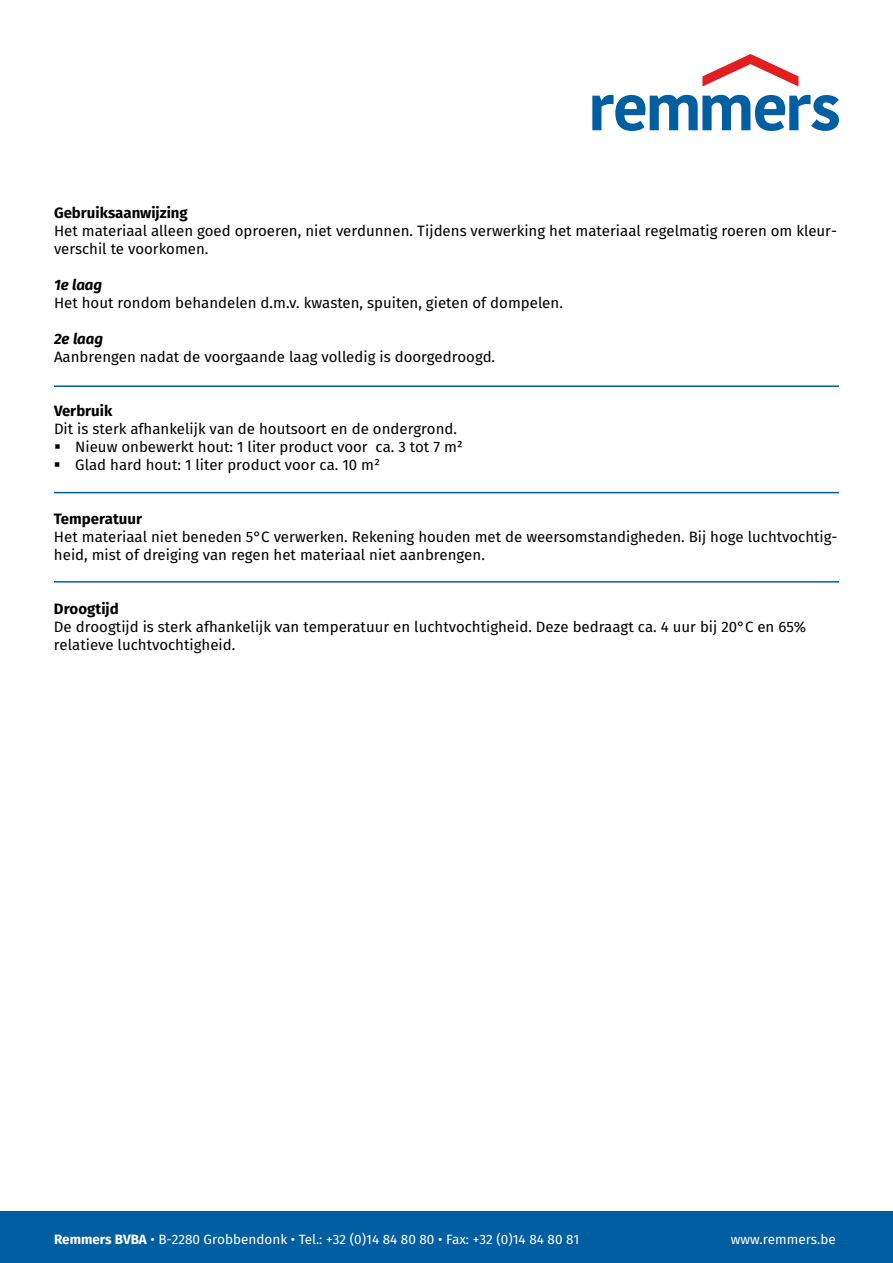
<style>
.page{position:relative;width:893px;height:1263px;background:#fff}
.page>*{position:absolute;margin:0;border:0;box-sizing:border-box;transform-origin:0 0}
.t1{font:15px/18px "Fira Sans";color:#000}
.t2{font:700 15px "Fira Sans";color:#000}
.t3{font:italic 700 15px "Fira Sans";color:#000}
.t4{font:13.5px "Fira Sans";color:#fff}
.s1{font-weight:700}
</style>
<div class="page">
<svg style="left:592px;top:95px;width:247px;height:36px"></svg>
<svg style="left:702px;top:54px;width:96px;height:32px"></svg>
<div style="left:0;top:1212px;width:893px;height:51px;background:#005ea1"></div>
<hr style="left:54px;top:385px;width:785px;height:2px;background:#005ea1">
<hr style="left:54px;top:492px;width:785px;height:1px;background:#005ea1">
<hr style="left:54px;top:581px;width:785px;height:2px;background:#005ea1">
<p class="t2" style="left:54px;top:200px;width:135px">Gebruiksaanwijzing</p>
<p class="t1" style="left:54px;top:221px;width:785px">Het materiaal alleen goed oproeren, niet verdunnen. Tijdens verwerking het materiaal regelmatig roeren om kleur&shy;verschil te voorkomen.</p>
<p class="t3" style="left:54px;top:272px;width:50px">1e laag</p>
<p class="t1" style="left:54px;top:293px;width:510px">Het hout rondom behandelen d.m.v. kwasten, spuiten, gieten of dompelen.</p>
<p class="t3" style="left:54px;top:326px;width:51px">2e laag</p>
<p class="t1" style="left:54px;top:347px;width:443px">Aanbrengen nadat de voorgaande laag volledig is doorgedroogd.</p>
<p class="t2" style="left:54px;top:398px;width:60px">Verbruik</p>
<p class="t1" style="left:75px;top:419px;width:389px;text-indent:-21px">Dit is sterk afhankelijk van de houtsoort en de ondergrond.<br>Nieuw onbewerkt hout: 1 liter product voor ca. 3 tot 7 m²<br>Glad hard hout: 1 liter product voor ca. 10 m²</p>
<p class="t2" style="left:54px;top:506px;width:90px">Temperatuur</p>
<p class="t1" style="left:54px;top:527px;width:785px">Het materiaal niet beneden 5°C verwerken. Rekening houden met de weersomstandigheden. Bij hoge luchtvochtig&shy;heid, mist of dreiging van regen het materiaal niet aanbrengen.</p>
<p class="t2" style="left:54px;top:596px;width:66px">Droogtijd</p>
<p class="t1" style="left:54px;top:617px;width:754px">De droogtijd is sterk afhankelijk van temperatuur en luchtvochtigheid. Deze bedraagt ca. 4 uur bij 20°C en 65% relatieve luchtvochtigheid.</p>
<p class="t4" style="left:54px;top:1229px;width:527px"><span class="s1">Remmers BVBA</span> • B-2280 Grobbendonk • Tel.: +32 (0)14 84 80 80 • Fax: +32 (0)14 84 80 81</p>
<p class="t4" style="left:731px;top:1229px;width:107px">www.remmers.be</p>
</div>
